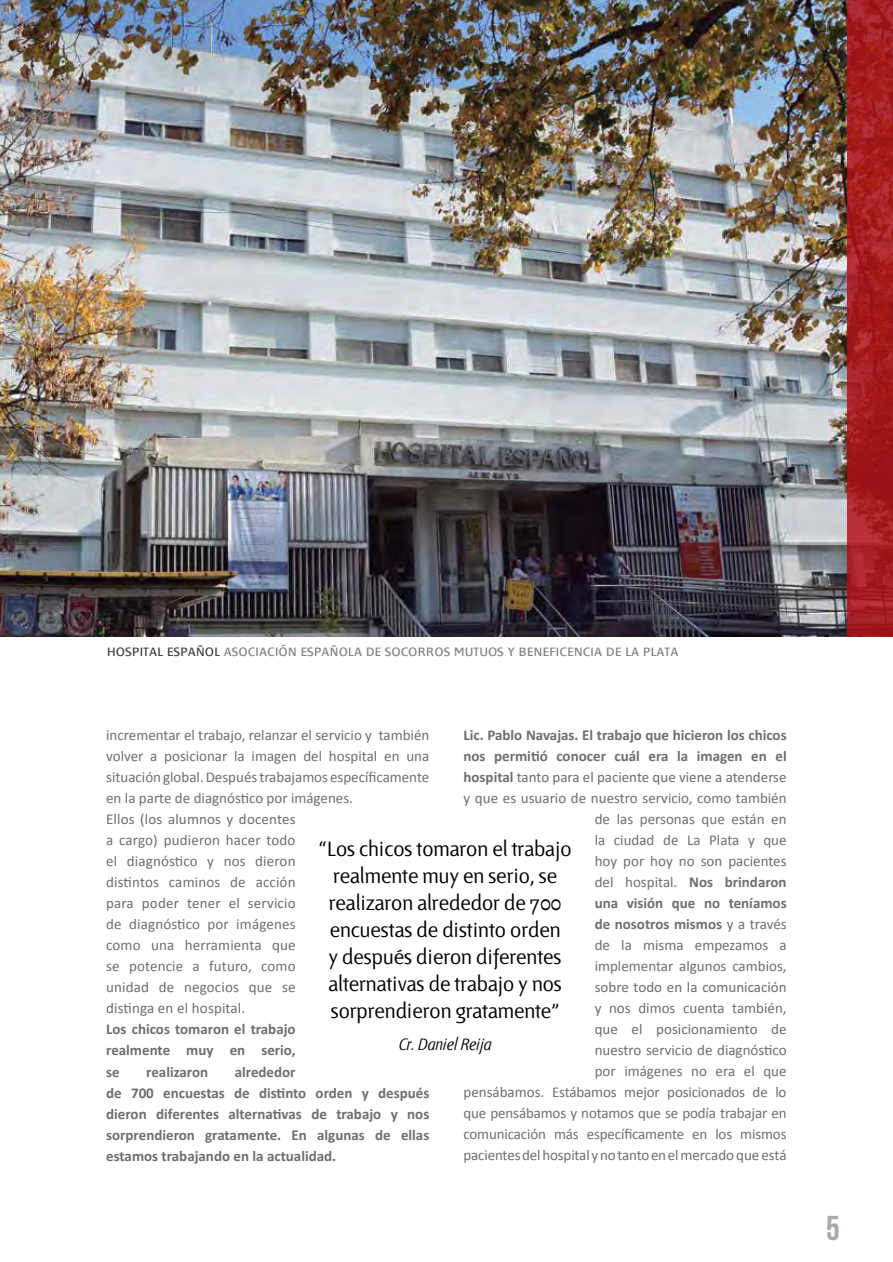
<style>
.page{position:relative;width:893px;height:1262px;background:#fff}
.page>*{position:absolute;margin:0;border:0;box-sizing:border-box;transform-origin:0 0}
.t1{font:34.5px "Bebas Neue";color:#a7a9ac}
.t2{font:22.5px/27px "Fontana Texto Kern";color:#000;text-align:center}
.t3{font:18px "Fontana Versalita";color:#808285}
.t4{font:18px "Fontana Texto Italica";color:#000}
.t5{font:15px/21px "Calibri";color:#6d6e71;text-align:justify}
.t6{font:15px/21px "Calibri Bold 2";color:#6d6e71;text-align:justify}
.t7{font:15px "Calibri 2";color:#6d6e71}
.t8{font:700 15px/21px "Calibri";color:#6d6e71}
.s1{color:#414042}
.s2{font-family:"Calibri";font-weight:700}
.s3{font-family:"Calibri Bold 2"}
.s4{font-weight:700}
.s5{font-family:"Calibri"}
</style>
<div class="page">
<img style="left:0;top:0;width:848px;height:636px">
<svg style="left:848px;top:0;width:45px;height:636px;background:#a51d20"></svg>
<p class="t3" style="left:107px;top:641px;width:573px"><span class="s1">hospital español</span> asociación española de socorros mutuos y beneficencia de la plata</p>
<p class="t6" style="left:463px;top:724px;width:325px"><span class="s2">Lic. Pablo Navajas.</span> El trabajo que hicieron los chicos</p>
<p class="t8" style="left:463px;top:745px;width:325px">nos permitió conocer cuál era la imagen en el</p>
<p class="t7" style="left:463px;top:767px;width:325px"><span class="s3">hospital</span> tanto para el paciente que viene a atenderse</p>
<p class="t5" style="left:595px;top:787px;width:193px;text-indent:-131px">y que es usuario de nuestro servicio, como también de las personas que están en la ciudad de La Plata y que hoy por hoy no son pacientes del hospital. <span class="s3">Nos brindaron </span><span class="s4">una visión que no teníamos</span></p>
<p class="t6" style="left:595px;top:913px;width:193px">de nosotros mismos <span class="s5">y a través</span></p>
<p class="t5" style="left:595px;top:934px;width:193px">de la misma empezamos a implementar algunos cambios,</p>
<p class="t7" style="left:595px;top:977px;width:193px">sobre todo en la comunicación</p>
<p class="t5" style="left:595px;top:997px;width:193px">y nos dimos cuenta también,</p>
<p class="t7" style="left:595px;top:1019px;width:193px">que el posicionamiento de</p>
<p class="t5" style="left:463px;top:1039px;width:325px;text-align:right">nuestro servicio de diagnóstico<br>por imágenes no era el que<br>pensábamos. Estábamos mejor posicionados de lo que pensábamos y notamos que se podía trabajar en comunicación más específicamente en los mismos pacientes del hospital y no tanto en el mercado que está</p>
<p class="t5" style="left:106px;top:725px;width:325px">incrementar el trabajo, relanzar el servicio y también volver a posicionar la imagen del hospital en una situación global. Después trabajamos específicamente en la parte de diagnóstico por imágenes.</p>
<p class="t7" style="left:106px;top:809px;width:191px">Ellos (los alumnos y docentes</p>
<p class="t5" style="left:106px;top:830px;width:191px">a cargo) pudieron hacer todo el diagnóstico y nos dieron distintos caminos de acción</p>
<p class="t7" style="left:106px;top:893px;width:191px">para poder tener el servicio</p>
<p class="t5" style="left:106px;top:914px;width:191px">de diagnóstico por imágenes como una herramienta que se potencie a futuro, como unidad de negocios que se distinga en el hospital.</p>
<p class="t6" style="left:106px;top:1018px;width:191px">Los chicos tomaron el trabajo realmente muy en serio, se</p>
<h2 class="t2" style="left:319px;top:836px;width:255px">“Los chicos tomaron el trabajo realmente muy en serio, se realizaron alrededor de 700 encuestas de distinto orden<br>y después dieron diferentes alternativas de trabajo y nos sorprendieron gratamente”</h2>
<p class="t4" style="left:399px;top:1035px;width:94px">Cr. Daniel Reija</p>
<p class="t6" style="left:146px;top:1060px;width:63px">realizaron</p>
<p class="t6" style="left:235px;top:1060px;width:62px">alrededor</p>
<p class="t8" style="left:106px;top:1081px;width:325px">de 700 encuestas de distinto orden y después dieron diferentes alternativas de trabajo y nos</p>
<p class="t6" style="left:106px;top:1123px;width:325px">sorprendieron gratamente. En algunas de ellas estamos trabajando en la actualidad.</p>
<h1 class="t1" style="left:826px;top:1208px;width:15px">5</h1>
</div>
